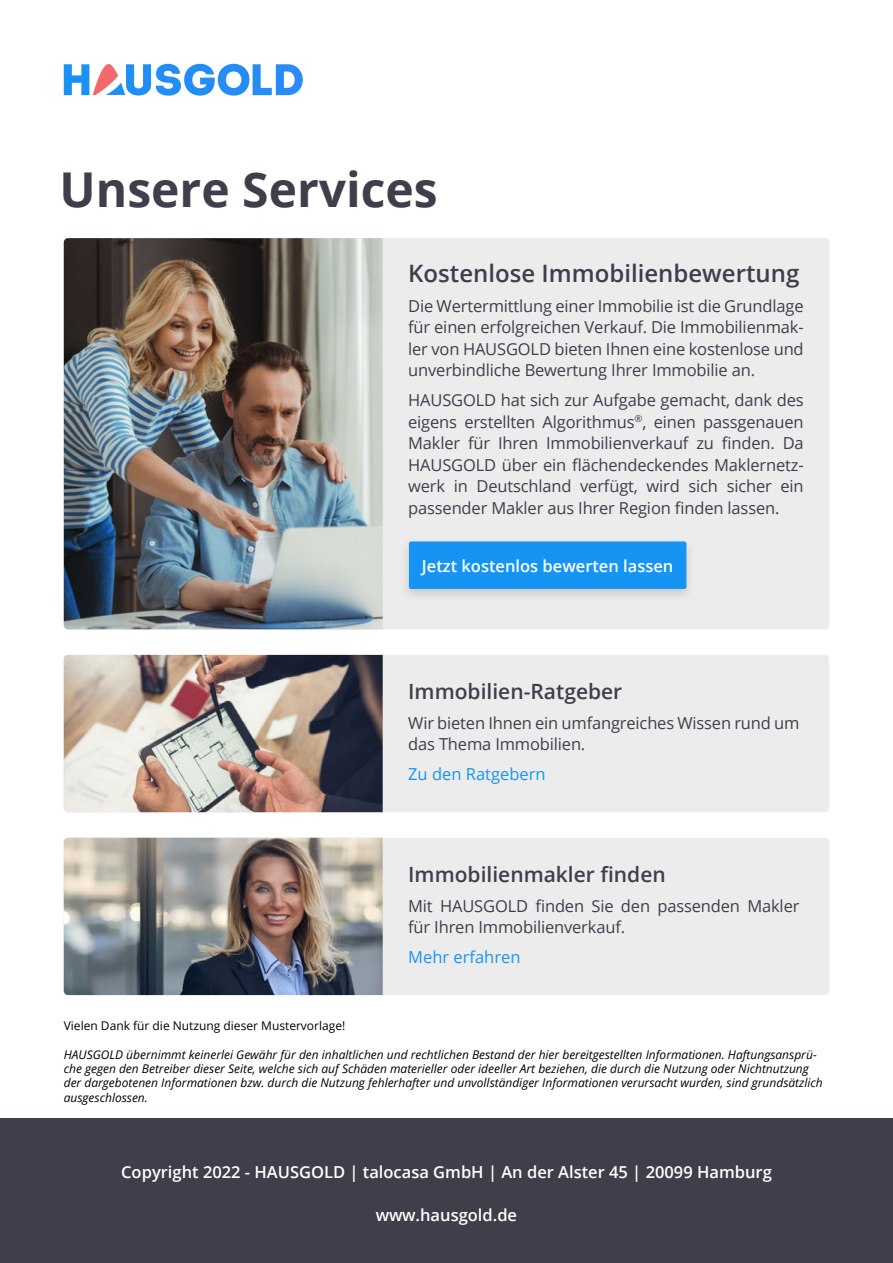
<style>
.page{position:relative;width:893px;height:1263px;background:#fff}
.page>*{position:absolute;margin:0;border:0;box-sizing:border-box;transform-origin:0 0}
.t1{font:700 48px "Open Sans";color:#3f3e4b}
.t2{font:600 24px "Open Sans";color:#3f3e4b}
.t3{font:600 21px "Open Sans";color:#3f3e4b}
.t4{font:16.5px/21.5px "Open Sans";letter-spacing:-.01em;color:#3f3e4b}
.t5{font:600 16.5px "Open Sans";color:#fff}
.t6{font:16.5px "Open Sans";color:#1694f4}
.t7{font:italic 12px/14.4px "Open Sans";color:#000}
.t8{font:12px "Open Sans";color:#000}
</style>
<div class="page">
<div style="left:64px;top:238px;width:765px;height:391px;background:#ececed;border-radius:4px"></div>
<div style="left:64px;top:655px;width:765px;height:157px;background:#ececed;border-radius:4px"></div>
<div style="left:64px;top:838px;width:765px;height:157px;background:#ececed;border-radius:4px"></div>
<img style="left:64px;top:838px;width:319px;height:157px">
<img style="left:64px;top:655px;width:319px;height:157px">
<img style="left:64px;top:238px;width:319px;height:391px">
<svg style="left:64px;top:64px;width:239px;height:32px"></svg>
<div style="left:0;top:1118px;width:893px;height:145px;background:#3f3e4b"></div>
<div style="left:400px;top:536px;width:295px;height:66px;background:#3f3e4b;opacity:.2"></div>
<div style="left:409px;top:541px;width:277px;height:48px;background:#1694f4;border-radius:2px"></div>
<h1 class="t1" style="left:60px;top:155px;width:380px">Unsere Services</h1>
<h2 class="t2" style="left:408px;top:257px;width:393px">Kostenlose Immobilienbewertung</h2>
<p class="t4" style="left:408px;top:295px;width:397px;text-align:justify">Die Wertermittlung einer Immobilie ist die Grundlage für einen erfolgreichen Verkauf. Die Immobilienmak&shy;ler von HAUSGOLD bieten Ihnen eine kostenlose und unverbindliche Bewertung Ihrer Immobilie an.</p>
<p class="t4" style="left:408px;top:389px;width:397px;text-align:justify">HAUSGOLD hat sich zur Aufgabe gemacht, dank des eigens erstellten Algorithmus<sup>®</sup>, einen passgenauen Makler für Ihren Immobilienverkauf zu finden. Da HAUSGOLD über ein flächendeckendes Maklernetz&shy;werk in Deutschland verfügt, wird sich sicher ein passender Makler aus Ihrer Region finden lassen.</p>
<p class="t5" style="left:422px;top:554px;width:253px">Jetzt kostenlos bewerten lassen</p>
<p class="t3" style="left:408px;top:677px;width:216px">Immobilien-Ratgeber</p>
<p class="t4" style="left:408px;top:711px;width:393px">Wir bieten Ihnen ein umfangreiches Wissen rund um das Thema Immobilien.</p>
<p class="t6" style="left:408px;top:763px;width:139px">Zu den Ratgebern</p>
<p class="t3" style="left:408px;top:859px;width:259px">Immobilienmakler finden</p>
<p class="t4" style="left:408px;top:894px;width:393px">Mit HAUSGOLD finden Sie den passenden Makler für Ihren Immobilienverkauf.</p>
<p class="t6" style="left:408px;top:946px;width:114px">Mehr erfahren</p>
<p class="t8" style="left:64px;top:1017px;width:283px">Vielen Dank für die Nutzung dieser Mustervorlage!</p>
<p class="t7" style="left:64px;top:1047px;width:761px">HAUSGOLD übernimmt keinerlei Gewähr für den inhaltlichen und rechtlichen Bestand der hier bereitgestellten Informationen. Haftungsansprü&shy;che gegen den Betreiber dieser Seite, welche sich auf Schäden materieller oder ideeller Art beziehen, die durch die Nutzung oder Nichtnutzung der dargebotenen Informationen bzw. durch die Nutzung fehlerhafter und unvollständiger Informationen verursacht wurden, sind grundsätzlich ausgeschlossen.</p>
<p class="t5" style="left:121px;top:1160px;width:652px">Copyright 2022 - HAUSGOLD | talocasa GmbH | An der Alster 45 | 20099 Hamburg</p>
<p class="t5" style="left:376px;top:1203px;width:143px">www.hausgold.de</p>
</div>
